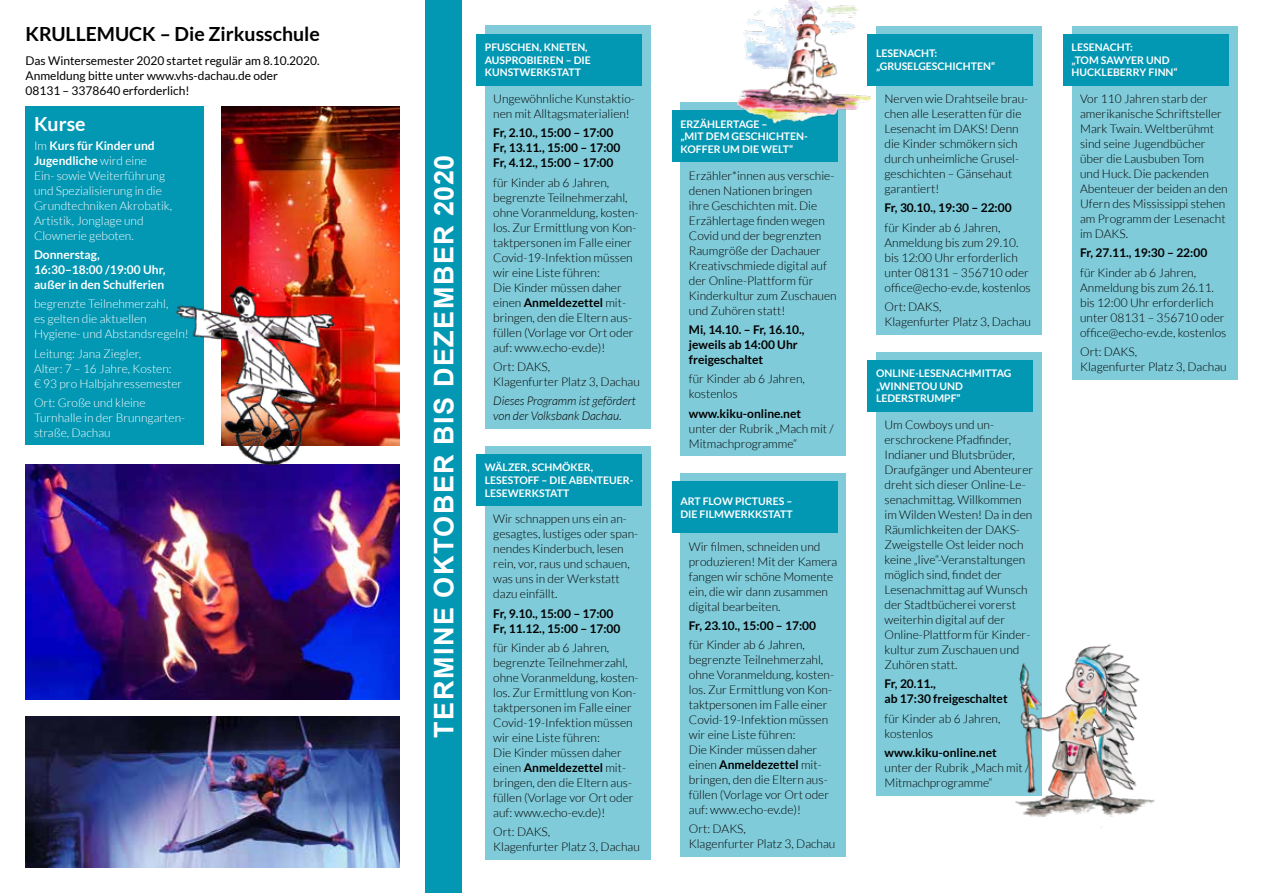
<style>
.page{position:relative;width:1263px;height:893px;background:#fff}
.page>*{position:absolute;margin:0;border:0;box-sizing:border-box;transform-origin:0 0}
.t1{font:700 27px "Arial";letter-spacing:.055em;color:#fff}
.t2{font:700 19.5px "Lato";color:#000}
.t3{font:700 19.5px "Lato";color:#fff}
.t4{font:300 12px/15px "Lato";color:#000}
.t5{font:300 12px/15px "Lato";color:#fff}
.t6{font:700 12px/15px "Lato";color:#000}
.t7{font:12px/15px "Lato";color:#000}
.t8{font:700 12px/15px "Lato";color:#fff}
.t9{font:italic 300 12px/15px "Lato";color:#000}
.t10{font:700 10.5px/12.6px "Lato";color:#fff}
.s1{font-weight:700}
</style>
<div class="page">
<img style="left:26px;top:717px;width:374px;height:150px">
<div style="left:26px;top:106px;width:178px;height:339px;background:#0297b3"></div>
<div style="left:425px;top:0;width:37px;height:893px;background:#0297b3"></div>
<div style="left:485px;top:26px;width:166px;height:403px;background:#80cbd9"></div>
<div style="left:476px;top:34px;width:166px;height:51px;background:#0297b3"></div>
<div style="left:485px;top:446px;width:166px;height:414px;background:#80cbd9"></div>
<div style="left:680px;top:473px;width:166px;height:384px;background:#80cbd9"></div>
<div style="left:680px;top:102px;width:166px;height:354px;background:#80cbd9"></div>
<div style="left:876px;top:26px;width:166px;height:308px;background:#80cbd9"></div>
<div style="left:1071px;top:26px;width:166px;height:353px;background:#80cbd9"></div>
<div style="left:876px;top:351px;width:166px;height:444px;background:#80cbd9"></div>
<div style="left:476px;top:454px;width:166px;height:51px;background:#0297b3"></div>
<div style="left:672px;top:481px;width:166px;height:51px;background:#0297b3"></div>
<div style="left:672px;top:111px;width:166px;height:51px;background:#0297b3"></div>
<div style="left:867px;top:34px;width:166px;height:51px;background:#0297b3"></div>
<div style="left:1063px;top:34px;width:166px;height:51px;background:#0297b3"></div>
<div style="left:867px;top:360px;width:166px;height:51px;background:#0297b3"></div>
<img style="left:221px;top:107px;width:179px;height:338px">
<img style="left:26px;top:464px;width:374px;height:236px">
<img style="left:174px;top:274px;width:164px;height:199px">
<img style="left:733px;top:0;width:137px;height:124px">
<img style="left:1008px;top:644px;width:147px;height:183px">
<h2 class="t2" style="left:26px;top:23px;width:296px">KRULLEMUCK – Die Zirkusschule</h2>
<p class="t7" style="left:26px;top:53px;width:296px">Das Wintersemester 2020 startet regulär am 8.10.2020.<br>Anmeldung bitte unter www.vhs-dachau.de oder<br>08131 – 3378640 erforderlich!</p>
<h2 class="t3" style="left:34px;top:112px;width:53px">Kurse</h2>
<p class="t5" style="left:34px;top:138px;width:140px">Im <span class="s1">Kurs für Kinder und<br>Jugendliche</span> wird eine<br>Ein- sowie Weiterführung und Spezialisierung in die<br>Grundtechniken Akrobatik,<br>Artistik, Jonglage und<br>Clownerie geboten.</p>
<p class="t8" style="left:34px;top:247px;width:133px">Donnerstag,<br>16:30–18:00 /19:00 Uhr, außer in den Schulferien</p>
<p class="t5" style="left:34px;top:296px;width:156px">begrenzte Teilnehmerzahl,<br>es gelten die aktuellen<br>Hygiene- und Abstandsregeln!</p>
<p class="t5" style="left:34px;top:346px;width:150px">Leitung: Jana Ziegler,<br>Alter: 7 – 16 Jahre, Kosten:<br>€ 93 pro Halbjahressemester</p>
<p class="t5" style="left:34px;top:395px;width:153px">Ort: Große und kleine<br>Turnhalle in der Brunngarten&shy;straße, Dachau</p>
<h1 class="t1" style="left:425px;top:738px;width:585px;rotate:-90deg">TERMINE OKTOBER BIS DEZEMBER 2020</h1>
<p class="t10" style="left:485px;top:41px;width:108px">PFUSCHEN, KNETEN,<br>AUSPROBIEREN – DIE<br>KUNSTWERKSTATT</p>
<p class="t4" style="left:493px;top:91px;width:143px">Ungewöhnliche Kunstaktio&shy;nen mit Alltagsmaterialien!</p>
<p class="t6" style="left:493px;top:125px;width:129px">Fr, 2.10., 15:00 – 17:00<br>Fr, 13.11., 15:00 – 17:00<br>Fr, 4.12., 15:00 – 17:00</p>
<p class="t4" style="left:493px;top:175px;width:147px">für Kinder ab 6 Jahren, begrenzte Teilnehmerzahl, ohne Voranmeldung, kosten&shy;los. Zur Ermittlung von Kon&shy;taktpersonen im Falle einer<br>Covid-19-Infektion müssen wir eine Liste führen:<br>Die Kinder müssen daher einen <span class="s1">Anmeldezettel</span> mit&shy;bringen, den die Eltern aus&shy;füllen (Vorlage vor Ort oder auf: www.echo-ev.de)!</p>
<p class="t4" style="left:493px;top:359px;width:148px">Ort: DAKS,<br>Klagenfurter Platz 3, Dachau</p>
<p class="t9" style="left:493px;top:394px;width:144px">Dieses Programm ist gefördert von der Volksbank Dachau.</p>
<p class="t10" style="left:485px;top:461px;width:150px">WÄLZER, SCHMÖKER,<br>LESESTOFF – DIE ABENTEUER-<br>LESEWERKSTATT</p>
<p class="t4" style="left:493px;top:512px;width:146px">Wir schnappen uns ein an&shy;gesagtes, lustiges oder span&shy;nendes Kinderbuch, lesen rein, vor, raus und schauen, was uns in der Werkstatt dazu einfällt.</p>
<p class="t6" style="left:493px;top:606px;width:129px">Fr, 9.10., 15:00 – 17:00<br>Fr, 11.12., 15:00 – 17:00</p>
<p class="t4" style="left:493px;top:640px;width:147px">für Kinder ab 6 Jahren, begrenzte Teilnehmerzahl, ohne Voranmeldung, kosten&shy;los. Zur Ermittlung von Kon&shy;taktpersonen im Falle einer<br>Covid-19-Infektion müssen wir eine Liste führen:<br>Die Kinder müssen daher einen <span class="s1">Anmeldezettel</span> mit&shy;bringen, den die Eltern aus&shy;füllen (Vorlage vor Ort oder auf: www.echo-ev.de)!</p>
<p class="t4" style="left:493px;top:824px;width:148px">Ort: DAKS,<br>Klagenfurter Platz 3, Dachau</p>
<p class="t10" style="left:680px;top:117px;width:129px">ERZÄHLERTAGE –<br>„MIT DEM GESCHICHTEN-<br>KOFFER UM DIE WELT“</p>
<p class="t4" style="left:689px;top:168px;width:149px">Erzähler*innen aus verschie&shy;denen Nationen bringen<br>ihre Geschichten mit. Die<br>Erzählertage finden wegen<br>Covid und der begrenzten<br>Raumgröße der Dachauer<br>Kreativschmiede digital auf der Online-Plattform für<br>Kinderkultur zum Zuschauen und Zuhören statt!</p>
<p class="t6" style="left:689px;top:322px;width:117px">Mi, 14.10. – Fr, 16.10., jeweils ab 14:00 Uhr freigeschaltet</p>
<p class="t4" style="left:689px;top:371px;width:117px">für Kinder ab 6 Jahren, kostenlos</p>
<p class="t6" style="left:689px;top:405px;width:114px">www.kiku-online.net</p>
<p class="t4" style="left:689px;top:421px;width:146px">unter der Rubrik „Mach mit /<br>Mitmachprogramme“</p>
<p class="t10" style="left:680px;top:495px;width:114px">ART FLOW PICTURES –<br>DIE FILMWERKKSTATT</p>
<p class="t4" style="left:689px;top:539px;width:150px">Wir filmen, schneiden und produzieren! Mit der Kamera fangen wir schöne Momente ein, die wir dann zusammen digital bearbeiten.</p>
<p class="t6" style="left:689px;top:618px;width:129px">Fr, 23.10., 15:00 – 17:00</p>
<p class="t4" style="left:689px;top:637px;width:147px">für Kinder ab 6 Jahren, begrenzte Teilnehmerzahl, ohne Voranmeldung, kosten&shy;los. Zur Ermittlung von Kon&shy;taktpersonen im Falle einer<br>Covid-19-Infektion müssen wir eine Liste führen:<br>Die Kinder müssen daher einen <span class="s1">Anmeldezettel</span> mit&shy;bringen, den die Eltern aus&shy;füllen (Vorlage vor Ort oder auf: www.echo-ev.de)!</p>
<p class="t4" style="left:689px;top:822px;width:148px">Ort: DAKS,<br>Klagenfurter Platz 3, Dachau</p>
<p class="t10" style="left:876px;top:47px;width:121px">LESENACHT: „GRUSELGESCHICHTEN“</p>
<p class="t10" style="left:1071px;top:41px;width:108px">LESENACHT:<br>„TOM SAWYER UND<br>HUCKLEBERRY FINN“</p>
<p class="t4" style="left:884px;top:91px;width:145px">Nerven wie Drahtseile brau&shy;chen alle Leseratten für die<br>Lesenacht im DAKS! Denn die Kinder schmökern sich durch unheimliche Grusel&shy;geschichten – Gänsehaut garantiert!</p>
<p class="t6" style="left:884px;top:200px;width:129px">Fr, 30.10., 19:30 – 22:00</p>
<p class="t4" style="left:884px;top:220px;width:148px">für Kinder ab 6 Jahren,<br>Anmeldung bis zum 29.10. bis 12:00 Uhr erforderlich unter 08131 – 356710 oder office@echo-ev.de, kostenlos</p>
<p class="t4" style="left:884px;top:299px;width:148px">Ort: DAKS,<br>Klagenfurter Platz 3, Dachau</p>
<p class="t10" style="left:876px;top:367px;width:137px">ONLINE-LESENACHMITTAG „WINNETOU UND<br>LEDERSTRUMPF“</p>
<p class="t4" style="left:884px;top:417px;width:150px">Um Cowboys und un&shy;erschrockene Pfadfinder,<br>Indianer und Blutsbrüder,<br>Draufgänger und Abenteurer dreht sich dieser Online-Le&shy;senachmittag. Willkommen im Wilden Westen! Da in den<br>Räumlichkeiten der DAKS-<br>Zweigstelle Ost leider noch keine „live“-Veranstaltungen möglich sind, findet der<br>Lesenachmittag auf Wunsch der Stadtbücherei vorerst weiterhin digital auf der<br>Online-Plattform für Kinder&shy;kultur zum Zuschauen und<br>Zuhören statt.</p>
<p class="t6" style="left:884px;top:676px;width:125px">Fr, 20.11.,<br>ab 17:30 freigeschaltet</p>
<p class="t4" style="left:884px;top:711px;width:117px">für Kinder ab 6 Jahren, kostenlos</p>
<p class="t6" style="left:884px;top:745px;width:114px">www.kiku-online.net</p>
<p class="t4" style="left:884px;top:760px;width:146px">unter der Rubrik „Mach mit /<br>Mitmachprogramme“</p>
<p class="t4" style="left:1080px;top:91px;width:149px">Vor 110 Jahren starb der amerikanische Schriftsteller<br>Mark Twain. Weltberühmt sind seine Jugendbücher über die Lausbuben Tom<br>und Huck. Die packenden<br>Abenteuer der beiden an den<br>Ufern des Mississippi stehen am Programm der Lesenacht im DAKS.</p>
<p class="t6" style="left:1080px;top:245px;width:129px">Fr, 27.11., 19:30 – 22:00</p>
<p class="t4" style="left:1080px;top:265px;width:148px">für Kinder ab 6 Jahren,<br>Anmeldung bis zum 26.11. bis 12:00 Uhr erforderlich unter 08131 – 356710 oder office@echo-ev.de, kostenlos</p>
<p class="t4" style="left:1080px;top:344px;width:148px">Ort: DAKS,<br>Klagenfurter Platz 3, Dachau</p>
</div>
